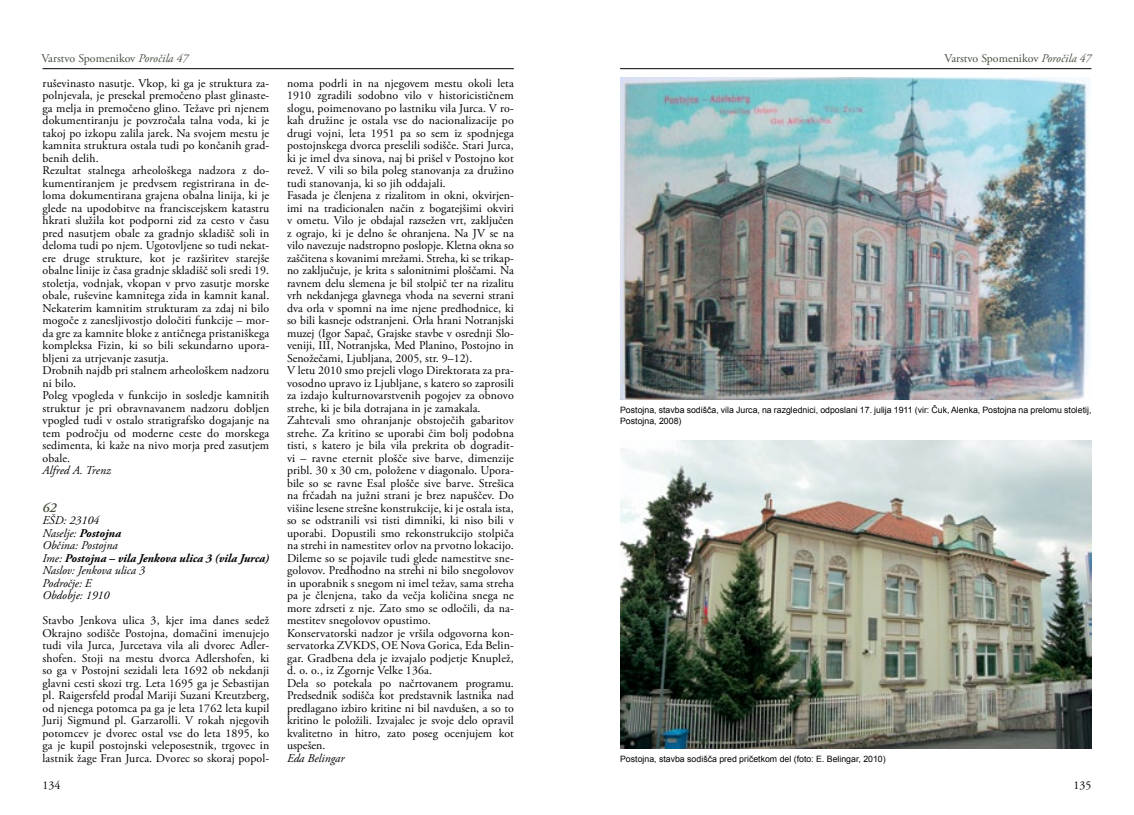
<style>
.page{position:relative;width:1134px;height:815px;background:#fff}
.page>*{position:absolute;margin:0;border:0;box-sizing:border-box;transform-origin:0 0}
.tekst{font:italic 600 13.75px "Adobe Garamond Pro";color:#45503d}
.tekst-2{font:11.88px/12.5px "Adobe Garamond Pro";letter-spacing:.01em;color:#000;text-align:justify}
.tekst-3{font:italic 11.88px "Adobe Garamond Pro";color:#000}
.t1{font:11.88px "Adobe Garamond Pro";color:#45503d}
.tekst-4{font:italic 700 11.88px "Adobe Garamond Pro";color:#000}
.tekst-5{font:8.75px/11.2px "Arial";color:#000}
.s1{font-style:italic}
.s2{font-weight:700}
.s3{font-weight:400}
</style>
<div class="page">
<hr style="left:43px;top:68px;width:471px;height:1px;background:#000">
<hr style="left:620px;top:68px;width:471px;height:1px;background:#000">
<img style="left:620px;top:78px;width:470px;height:322px">
<img style="left:620px;top:441px;width:471px;height:308px">
<p class="t1" style="left:41px;top:51px;width:149px">Varstvo Spomenikov <span class="s1">Poročila 47</span></p>
<p class="t1" style="left:944px;top:51px;width:149px">Varstvo Spomenikov <span class="s1">Poročila 47</span></p>
<p class="tekst-2" style="left:43px;top:77px;width:228px">ruševinasto nasutje. Vkop, ki ga je struktura za&shy;polnjevala, je presekal premočeno plast glinaste&shy;ga melja in premočeno glino. Težave pri njenem dokumentiranju je povzročala talna voda, ki je takoj po izkopu zalila jarek. Na svojem mestu je kamnita struktura ostala tudi po končanih grad&shy;benih delih.</p>
<p class="tekst-2" style="left:43px;top:165px;width:228px">Rezultat stalnega arheološkega nadzora z do&shy;kumentiranjem je predvsem registrirana in de&shy;loma dokumentirana grajena obalna linija, ki je glede na upodobitve na franciscejskem katastru hkrati služila kot podporni zid za cesto v času pred nasutjem obale za gradnjo skladišč soli in deloma tudi po njem. Ugotovljene so tudi nekat&shy;ere druge strukture, kot je razširitev starejše obalne linije iz časa gradnje skladišč soli sredi 19. stoletja, vodnjak, vkopan v prvo zasutje morske obale, ruševine kamnitega zida in kamnit kanal.<br>Nekaterim kamnitim strukturam za zdaj ni bilo mogoče z zanesljivostjo določiti funkcije – mor&shy;da gre za kamnite bloke z antičnega pristaniškega kompleksa Fizin, ki so bili sekundarno upora&shy;bljeni za utrjevanje zasutja.</p>
<p class="tekst-2" style="left:43px;top:365px;width:228px">Drobnih najdb pri stalnem arheološkem nadzoru ni bilo.</p>
<p class="tekst-2" style="left:43px;top:390px;width:228px">Poleg vpogleda v funkcijo in sosledje kamnitih struktur je pri obravnavanem nadzoru dobljen vpogled tudi v ostalo stratigrafsko dogajanje na tem področju od moderne ceste do morskega sedimenta, ki kaže na nivo morja pred zasutjem obale.</p>
<p class="tekst-3" style="left:43px;top:463px;width:70px">Alfred A. Trenz</p>
<p class="tekst" style="left:43px;top:499px;width:16px">62</p>
<p class="tekst-3" style="left:43px;top:513px;width:58px">EŠD: 23104</p>
<p class="tekst-3" style="left:43px;top:526px;width:80px">Naselje: <span class="s2">Postojna</span></p>
<p class="tekst-3" style="left:43px;top:538px;width:77px">Občina: Postojna</p>
<p class="tekst-4" style="left:43px;top:551px;width:228px"><span class="s3">Ime:</span> Postojna – vila Jenkova ulica 3 (vila Jurca)</p>
<p class="tekst-3" style="left:43px;top:563px;width:104px">Naslov: Jenkova ulica 3</p>
<p class="tekst-3" style="left:43px;top:576px;width:51px">Področje: E</p>
<p class="tekst-3" style="left:43px;top:588px;width:68px">Obdobje: 1910</p>
<p class="tekst-2" style="left:43px;top:615px;width:228px">Stavbo Jenkova ulica 3, kjer ima danes sedež Okrajno sodišče Postojna, domačini imenujejo tudi vila Jurca, Jurcetava vila ali dvorec Adler&shy;shofen. Stoji na mestu dvorca Adlershofen, ki so ga v Postojni sezidali leta 1692 ob nekdanji glavni cesti skozi trg. Leta 1695 ga je Sebastijan pl. Raigersfeld prodal Mariji Suzani Kreutzberg, od njenega potomca pa ga je leta 1762 leta kupil Jurij Sigmund pl. Garzarolli. V rokah njegovih potomcev je dvorec ostal vse do leta 1895, ko ga je kupil postojnski veleposestnik, trgovec in lastnik žage Fran Jurca. Dvorec so skoraj popol-</p>
<p class="tekst-2" style="left:287px;top:77px;width:228px">noma podrli in na njegovem mestu okoli leta 1910 zgradili sodobno vilo v historicističnem slogu, poimenovano po lastniku vila Jurca. V ro&shy;kah družine je ostala vse do nacionalizacije po drugi vojni, leta 1951 pa so sem iz spodnjega postojnskega dvorca preselili sodišče. Stari Jurca, ki je imel dva sinova, naj bi prišel v Postojno kot revež. V vili so bila poleg stanovanja za družino tudi stanovanja, ki so jih oddajali.</p>
<p class="tekst-2" style="left:287px;top:190px;width:228px">Fasada je členjena z rizalitom in okni, okvirjen&shy;imi na tradicionalen način z bogatejšimi okviri v ometu. Vilo je obdajal razsežen vrt, zaključen z ograjo, ki je delno še ohranjena. Na JV se na vilo navezuje nadstropno poslopje. Kletna okna so zaščitena s kovanimi mrežami. Streha, ki se trikap&shy;no zaključuje, je krita s salonitnimi ploščami. Na ravnem delu slemena je bil stolpič ter na rizalitu vrh nekdanjega glavnega vhoda na severni strani dva orla v spomni na ime njene predhodnice, ki so bili kasneje odstranjeni. Orla hrani Notranjski muzej (Igor Sapač, Grajske stavbe v osrednji Slo&shy;veniji, III, Notranjska, Med Planino, Postojno in Senožečami, Ljubljana, 2005, str. 9–12).</p>
<p class="tekst-2" style="left:287px;top:365px;width:228px">V letu 2010 smo prejeli vlogo Direktorata za pra&shy;vosodno upravo iz Ljubljane, s katero so zaprosili za izdajo kulturnovarstvenih pogojev za obnovo strehe, ki je bila dotrajana in je zamakala.</p>
<p class="tekst-2" style="left:287px;top:415px;width:228px">Zahtevali smo ohranjanje obstoječih gabaritov strehe. Za kritino se uporabi čim bolj podobna tisti, s katero je bila vila prekrita ob dogradit&shy;vi – ravne eternit plošče sive barve, dimenzije pribl. 30 x 30 cm, položene v diagonalo. Upora&shy;bile so se ravne Esal plošče sive barve. Strešica na frčadah na južni strani je brez napuščev. Do višine lesene strešne konstrukcije, ki je ostala ista, so se odstranili vsi tisti dimniki, ki niso bili v uporabi. Dopustili smo rekonstrukcijo stolpiča na strehi in namestitev orlov na prvotno lokacijo.</p>
<p class="tekst-2" style="left:287px;top:552px;width:228px">Dileme so se pojavile tudi glede namestitve sne&shy;golovov. Predhodno na strehi ni bilo snegolovov in uporabnik s snegom ni imel težav, sama streha pa je členjena, tako da večja količina snega ne more zdrseti z nje. Zato smo se odločili, da na&shy;mestitev snegolovov opustimo.</p>
<p class="tekst-2" style="left:287px;top:627px;width:228px">Konservatorski nadzor je vršila odgovorna kon&shy;servatorka ZVKDS, OE Nova Gorica, Eda Belin&shy;gar. Gradbena dela je izvajalo podjetje Knuplež, d. o. o., iz Zgornje Velke 136a.</p>
<p class="tekst-2" style="left:287px;top:677px;width:228px">Dela so potekala po načrtovanem programu.<br>Predsednik sodišča kot predstavnik lastnika nad predlagano izbiro kritine ni bil navdušen, a so to kritino le položili. Izvajalec je svoje delo opravil kvalitetno in hitro, zato poseg ocenjujem kot uspešen.</p>
<p class="tekst-3" style="left:287px;top:751px;width:59px">Eda Belingar</p>
<p class="tekst-5" style="left:620px;top:404px;width:473px">Postojna, stavba sodišča, vila Jurca, na razglednici, odposlani 17. julija 1911 (vir: Čuk, Alenka, Postojna na prelomu stoletij,<br>Postojna, 2008)</p>
<p class="tekst-5" style="left:620px;top:753px;width:267px">Postojna, stavba sodišča pred pričetkom del (foto: E. Belingar, 2010)</p>
<p class="tekst-2" style="left:43px;top:779px;width:19px">134</p>
<p class="tekst-2" style="left:1074px;top:779px;width:19px">135</p>
</div>
